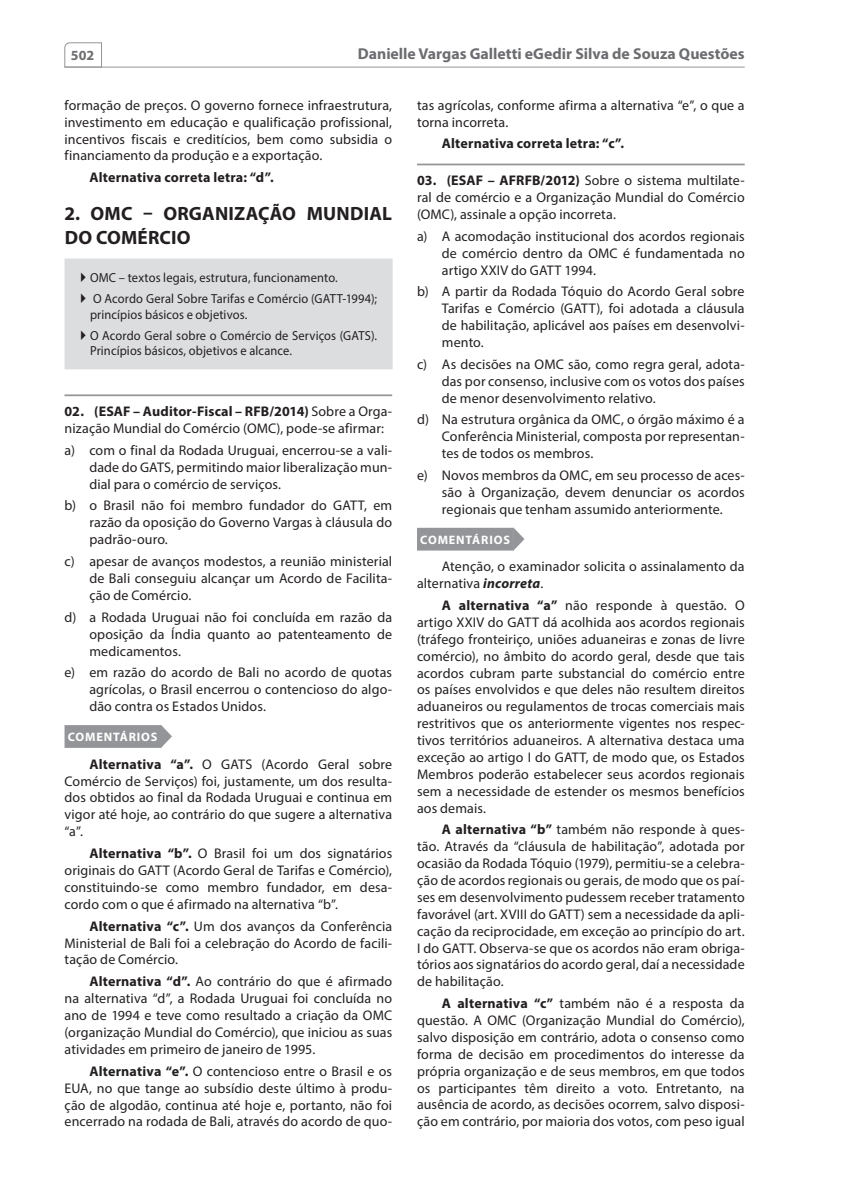
<style>
.page{position:relative;width:844px;height:1191px;background:#fff}
.page>*{position:absolute;margin:0;border:0;box-sizing:border-box;transform-origin:0 0}
.t1{font:700 19.25px/23.3px "Myriad Pro";letter-spacing:.01em;color:#231f20}
.t2{font:700 15.75px "Myriad Pro";color:#6c6d70}
.t3{font:14px/16.8px "Myriad Pro";letter-spacing:.01em;color:#231f20;text-align:justify}
.t4{font:700 14px "Myriad Pro";letter-spacing:.015em;color:#231f20}
.t5{font:700 14px "Myriad Pro";color:#6c6d70}
.t6{font:13.12px/20.7px "Myriad Pro";letter-spacing:.01em;color:#231f20;scale:.95 1}
.t7{font:700 12.25px "Myriad Pro";letter-spacing:.07em;color:#fff}
.s1{font-weight:700}
.s2{color:#939598}
.s3{font-weight:700;font-style:italic}
</style>
<div class="page">
<hr style="left:64px;top:67px;width:680px;height:1px;background:#939598">
<svg style="left:64px;top:42px;width:38px;height:26px"></svg>
<hr style="left:64px;top:394px;width:328px;height:2px;background:#939598">
<div style="left:64px;top:725px;width:97px;height:23px;background:#939598"></div>
<div style="left:65px;top:265px;width:327px;height:97px;background:#dcdddf"></div>
<div style="left:64px;top:258px;width:328px;height:14px;background:#dcdddf"></div>
<div style="left:64px;top:355px;width:328px;height:14px;background:#dcdddf"></div>
<hr style="left:64px;top:272px;width:2px;height:83px;background:#dcdddf">
<hr style="left:417px;top:164px;width:327px;height:1px;background:#939598">
<div style="left:417px;top:528px;width:96px;height:22px;background:#939598"></div>
<svg style="left:161px;top:729px;width:1px;height:15px"></svg>
<svg style="left:513px;top:531px;width:1px;height:15px"></svg>
<p class="t5" style="left:71px;top:46px;width:25px">502</p>
<p class="t2" style="left:358px;top:44px;width:388px">Danielle Vargas Galletti eGedir Silva de Souza Questões</p>
<p class="t3" style="left:64px;top:96px;width:329px">formação de preços. O governo fornece infraestrutura, investimento em educação e qualificação profissional, incentivos fiscais e creditícios, bem como subsidia o financiamento da produção e a exportação.</p>
<p class="t4" style="left:89px;top:168px;width:186px">Alternativa correta letra: “d”.</p>
<h1 class="t1" style="left:64px;top:202px;width:329px">2. OMC – ORGANIZAÇÃO MUNDIAL<br>DO COMÉRCIO</h1>
<p class="t6" style="left:90px;top:267px;width:303px">OMC – textos legais, estrutura, funcionamento.<br>O Acordo Geral Sobre Tarifas e Comércio (GATT-1994);</p>
<p class="t6" style="left:90px;top:304px;width:303px">princípios básicos e objetivos.<br>O Acordo Geral sobre o Comércio de Serviços (GATS).</p>
<p class="t6" style="left:90px;top:340px;width:214px">Princípios básicos, objetivos e alcance.</p>
<p class="t3" style="left:417px;top:96px;width:329px">tas agrícolas, conforme afirma a alternativa “e”, o que a torna incorreta.</p>
<p class="t4" style="left:442px;top:135px;width:184px">Alternativa correta letra: “c”.</p>
<p class="t3" style="left:417px;top:172px;width:329px"><span class="s1">03. (ESAF – AFRFB/2012)</span> Sobre o sistema multilate&shy;ral de comércio e a Organização Mundial do Comércio (OMC), assinale a opção incorreta.</p>
<p class="t3" style="left:441px;top:227px;width:304px;text-indent:-25px">a) A acomodação institucional dos acordos regionais de comércio dentro da OMC é fundamentada no artigo XXIV do GATT 1994.</p>
<p class="t3" style="left:441px;top:283px;width:304px;text-indent:-25px">b) A partir da Rodada Tóquio do Acordo Geral sobre Tarifas e Comércio (GATT), foi adotada a cláusula de habilitação, aplicável aos países em desenvolvi&shy;mento.</p>
<p class="t3" style="left:441px;top:355px;width:304px;text-indent:-25px">c) As decisões na OMC são, como regra geral, adota&shy;das por consenso, inclusive com os votos dos países de menor desenvolvimento relativo.</p>
<p class="t3" style="left:441px;top:411px;width:304px;text-indent:-25px">d) Na estrutura orgânica da OMC, o órgão máximo é a Conferência Ministerial, composta por representan&shy;tes de todos os membros.</p>
<p class="t3" style="left:441px;top:467px;width:304px;text-indent:-25px">e) Novos membros da OMC, em seu processo de aces&shy;são à Organização, devem denunciar os acordos regionais que tenham assumido anteriormente.</p>
<p class="t7" style="left:420px;top:531px;width:98px">COMENTÁRIOS <span class="s2">.</span></p>
<p class="t3" style="left:417px;top:558px;width:329px;text-indent:25px">Atenção, o examinador solicita o assinalamento da alternativa <span class="s3">incorreta</span>.</p>
<p class="t3" style="left:417px;top:597px;width:329px;text-indent:25px"><span class="s1">A alternativa “a”</span> não responde à questão. O artigo XXIV do GATT dá acolhida aos acordos regionais (tráfego fronteiriço, uniões aduaneiras e zonas de livre comércio), no âmbito do acordo geral, desde que tais acordos cubram parte substancial do comércio entre os países envolvidos e que deles não resultem direitos aduaneiros ou regulamentos de trocas comerciais mais restritivos que os anteriormente vigentes nos respec&shy;tivos territórios aduaneiros. A alternativa destaca uma exceção ao artigo I do GATT, de modo que, os Estados Membros poderão estabelecer seus acordos regionais sem a necessidade de estender os mesmos benefícios aos demais.</p>
<p class="t3" style="left:417px;top:821px;width:329px;text-indent:25px"><span class="s1">A alternativa “b”</span> também não responde à ques&shy;tão. Através da “cláusula de habilitação”, adotada por ocasião da Rodada Tóquio (1979), permitiu-se a celebra&shy;ção de acordos regionais ou gerais, de modo que os paí&shy;ses em desenvolvimento pudessem receber tratamento favorável (art. XVIII do GATT) sem a necessidade da apli&shy;cação da reciprocidade, em exceção ao princípio do art.<br>I do GATT. Observa-se que os acordos não eram obriga&shy;tórios aos signatários do acordo geral, daí a necessidade de habilitação.</p>
<p class="t3" style="left:417px;top:995px;width:329px;text-indent:25px"><span class="s1">A alternativa “c”</span> também não é a resposta da questão. A OMC (Organização Mundial do Comércio), salvo disposição em contrário, adota o consenso como forma de decisão em procedimentos do interesse da própria organização e de seus membros, em que todos os participantes têm direito a voto. Entretanto, na ausência de acordo, as decisões ocorrem, salvo disposi&shy;ção em contrário, por maioria dos votos, com peso igual</p>
<p class="t3" style="left:64px;top:403px;width:329px"><span class="s1">02. (ESAF – Auditor-Fiscal – RFB/2014)</span> Sobre a Orga&shy;nização Mundial do Comércio (OMC), pode-se afirmar:</p>
<p class="t3" style="left:89px;top:441px;width:304px;text-indent:-25px">a) com o final da Rodada Uruguai, encerrou-se a vali&shy;dade do GATS, permitindo maior liberalização mun&shy;dial para o comércio de serviços.</p>
<p class="t3" style="left:89px;top:497px;width:304px;text-indent:-25px">b) o Brasil não foi membro fundador do GATT, em razão da oposição do Governo Vargas à cláusula do padrão-ouro.</p>
<p class="t3" style="left:89px;top:553px;width:304px;text-indent:-25px">c) apesar de avanços modestos, a reunião ministerial de Bali conseguiu alcançar um Acordo de Facilita&shy;ção de Comércio.</p>
<p class="t3" style="left:89px;top:608px;width:304px;text-indent:-25px">d) a Rodada Uruguai não foi concluída em razão da oposição da Índia quanto ao patenteamento de medicamentos.</p>
<p class="t3" style="left:89px;top:664px;width:304px;text-indent:-25px">e) em razão do acordo de Bali no acordo de quotas agrícolas, o Brasil encerrou o contencioso do algo&shy;dão contra os Estados Unidos.</p>
<p class="t7" style="left:68px;top:728px;width:98px">COMENTÁRIOS <span class="s2">.</span></p>
<p class="t3" style="left:64px;top:755px;width:329px;text-indent:25px"><span class="s1">Alternativa “a”.</span> O GATS (Acordo Geral sobre Comércio de Serviços) foi, justamente, um dos resulta&shy;dos obtidos ao final da Rodada Uruguai e continua em vigor até hoje, ao contrário do que sugere a alternativa “a”.</p>
<p class="t3" style="left:65px;top:845px;width:329px;text-indent:25px"><span class="s1">Alternativa “b”.</span> O Brasil foi um dos signatários originais do GATT (Acordo Geral de Tarifas e Comércio), constituindo-se como membro fundador, em desa&shy;cordo com o que é afirmado na alternativa “b”.</p>
<p class="t3" style="left:65px;top:917px;width:329px;text-indent:25px"><span class="s1">Alternativa “c”.</span> Um dos avanços da Conferência Ministerial de Bali foi a celebração do Acordo de facili&shy;tação de Comércio.</p>
<p class="t3" style="left:65px;top:973px;width:329px;text-indent:25px"><span class="s1">Alternativa “d”.</span> Ao contrário do que é afirmado na alternativa “d”, a Rodada Uruguai foi concluída no ano de 1994 e teve como resultado a criação da OMC (organização Mundial do Comércio), que iniciou as suas atividades em primeiro de janeiro de 1995.</p>
<p class="t3" style="left:65px;top:1062px;width:329px;text-indent:25px"><span class="s1">Alternativa “e”.</span> O contencioso entre o Brasil e os EUA, no que tange ao subsídio deste último à produ&shy;ção de algodão, continua até hoje e, portanto, não foi encerrado na rodada de Bali, através do acordo de quo-</p>
</div>
